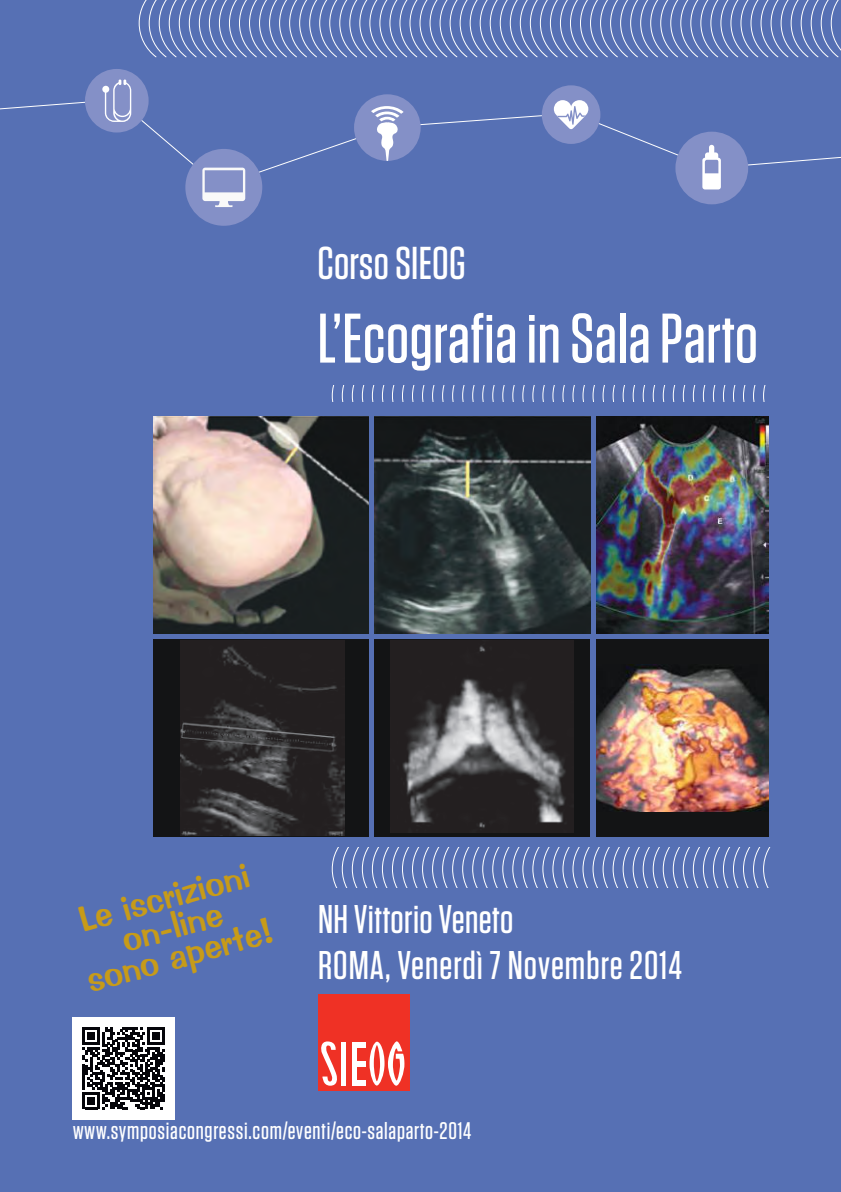
<style>
.page{position:relative;width:841px;height:1192px;background:#fff}
.page>*{position:absolute;margin:0;border:0;box-sizing:border-box;transform-origin:0 0}
.t1{font:500 70px "Tungsten";letter-spacing:.005em;color:#fff}
.t2{font:500 46px "Tungsten";letter-spacing:.005em;color:#fff}
.t3{font:500 40px/46px "Tungsten";letter-spacing:.015em;color:#fff}
.t4{font:36px/30px "Impressed";color:#c79b19;text-align:center}
.t5{font:500 24px "Tungsten";letter-spacing:.03em;color:#fff}
</style>
<div class="page">
<div style="left:0;top:0;width:840px;height:1192px;background:#5670b4"></div>
<div style="left:318px;top:994px;width:91px;height:97px;background:#ef3125"></div>
<svg style="left:321px;top:1041px;width:16px;height:45px"></svg>
<div style="left:341px;top:1042px;width:5px;height:44px;background:#fff"></div>
<div style="left:352px;top:1042px;width:5px;height:44px;background:#fff"></div>
<div style="left:354px;top:1080px;width:11px;height:6px;background:#fff"></div>
<div style="left:354px;top:1061px;width:11px;height:6px;background:#fff"></div>
<div style="left:354px;top:1042px;width:12px;height:5px;background:#fff"></div>
<svg style="left:369px;top:1041px;width:35px;height:45px"></svg>
<svg style="left:331px;top:385px;width:435px;height:16px"></svg>
<svg style="left:331px;top:848px;width:438px;height:39px"></svg>
<div style="left:596px;top:639px;width:172px;height:197px;background:#131415"></div>
<img style="left:596px;top:416px;width:172px;height:217px">
<div style="left:374px;top:639px;width:216px;height:197px;background:#131415"></div>
<img style="left:390px;top:641px;width:183px;height:191px">
<img style="left:374px;top:416px;width:216px;height:217px">
<img style="left:153px;top:416px;width:215px;height:217px">
<div style="left:153px;top:639px;width:215px;height:197px;background:#131415"></div>
<img style="left:180px;top:640px;width:164px;height:195px">
<img style="left:596px;top:664px;width:172px;height:147px">
<svg style="left:0;top:99px;width:840px;height:88px"></svg>
<div style="left:85px;top:69px;width:63px;height:63px;background:#8490c7;border-radius:50%"></div>
<div style="left:541px;top:85px;width:59px;height:59px;background:#8490c7;border-radius:50%"></div>
<div style="left:185px;top:149px;width:77px;height:77px;background:#8490c7;border-radius:50%"></div>
<svg style="left:202px;top:168px;width:43px;height:39px"></svg>
<div style="left:675px;top:132px;width:73px;height:72px;background:#8490c7;border-radius:50%"></div>
<div style="left:102px;top:86px;width:7px;height:7px;background:#fff;border-radius:50%"></div>
<svg style="left:105px;top:79px;width:26px;height:43px"></svg>
<div style="left:708px;top:145px;width:6px;height:13px;background:#fff;border-radius:3px"></div>
<div style="left:704px;top:152px;width:14px;height:8px;background:#fff;border-radius:3px"></div>
<div style="left:702px;top:158px;width:18px;height:31px;background:#fff;border-radius:3px"></div>
<svg style="left:704px;top:160px;width:14px;height:13px"></svg>
<svg style="left:553px;top:100px;width:35px;height:29px"></svg>
<div style="left:354px;top:94px;width:66px;height:67px;background:#8490c7;border-radius:50%"></div>
<svg style="left:371px;top:106px;width:32px;height:55px"></svg>
<svg style="left:138px;top:0;width:702px;height:58px"></svg>
<div style="left:73px;top:1017px;width:102px;height:102px;background:#fff"></div>
<svg style="left:83px;top:1027px;width:82px;height:82px"></svg>
<h2 class="t2" style="left:317px;top:239px;width:150px">Corso SIEOG</h2>
<h1 class="t1" style="left:317px;top:302px;width:442px">L’Ecografia in Sala Parto</h1>
<h3 class="t4" style="left:67px;top:910px;width:193px;rotate:-16deg">Le iscrizioni on-line<br>sono aperte!</h3>
<h3 class="t3" style="left:318px;top:896px;width:365px">NH Vittorio Veneto<br>ROMA, Venerdì 7 Novembre 2014</h3>
<p class="t5" style="left:73px;top:1118px;width:400px">www.symposiacongressi.com/eventi/eco-salaparto-2014</p>
</div>
